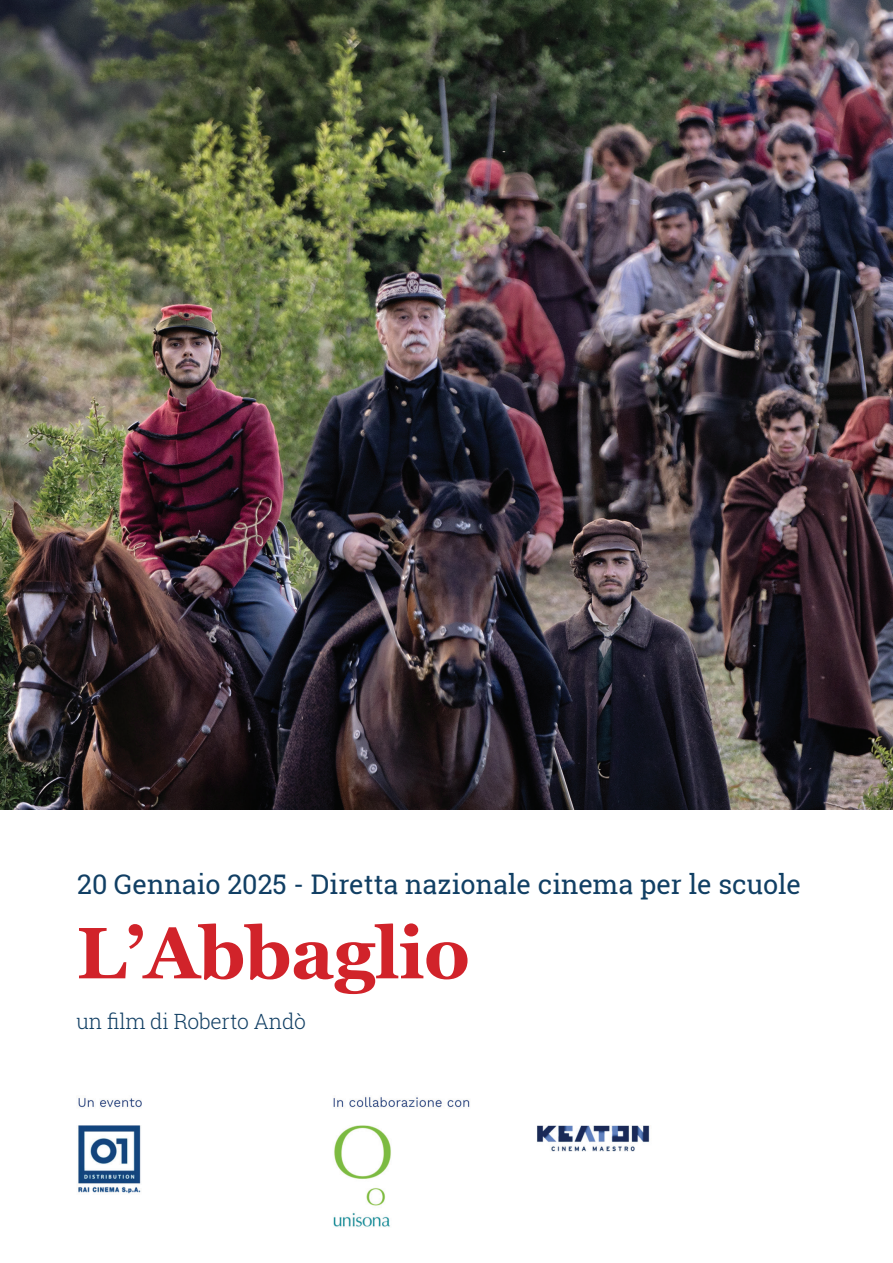
<style>
.page{position:relative;width:893px;height:1263px;background:#fff}
.page>*{position:absolute;margin:0;border:0;box-sizing:border-box;transform-origin:0 0}
.t1{font:700 72.6px "Georgia";letter-spacing:-.01em;color:#d1232a}
.t2{font:27px "Roboto Slab";color:#113f64}
.t3{font:300 21px "Roboto Slab";letter-spacing:-.01em;color:#113f64}
</style>
<div class="page">
<img style="left:0;top:0;width:893px;height:809px">
<img style="left:78px;top:1096px;width:572px;height:131px">
<p class="t2" style="left:77px;top:866px;width:725px">20 Gennaio 2025 - Diretta nazionale cinema per le scuole</p>
<h1 class="t1" style="left:77px;top:898px;width:395px">L’Abbaglio</h1>
<p class="t3" style="left:77px;top:1007px;width:231px">un film di Roberto Andò</p>
</div>
